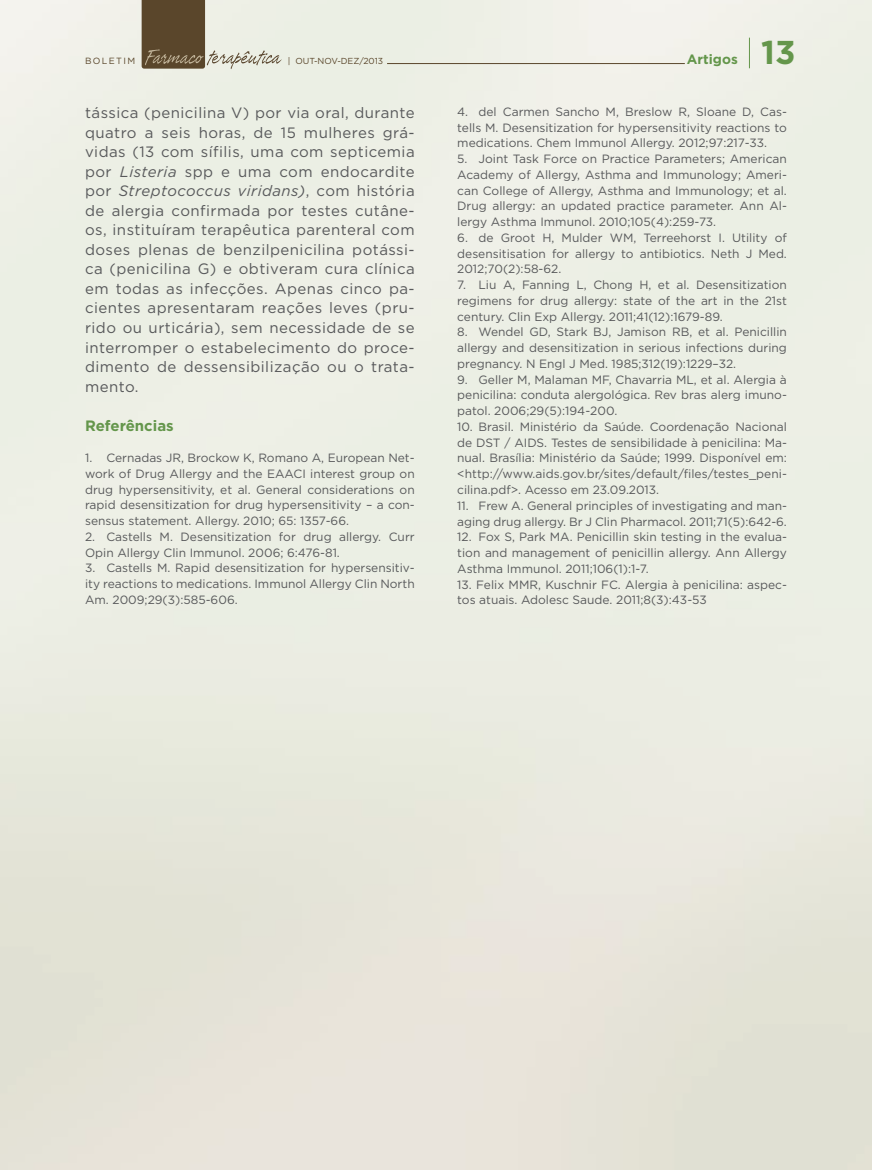
<style>
.page{position:relative;width:872px;height:1170px;background:#fff}
.page>*{position:absolute;margin:0;border:0;box-sizing:border-box;transform-origin:0 0}
.t1{font:700 33px "Gotham";color:#64964b}
.t2{font:15px/19.5px "Gotham";letter-spacing:.03em;color:#58595b;text-align:justify}
.t3{font:700 15px "Gotham";color:#64964b}
.t4{font:700 13.5px "Gotham";color:#64964b}
.t5{font:12px/15.8px "Gotham";color:#58595b;text-align:justify}
.t6{font:9px "Gotham";letter-spacing:.15em;color:#5a462b}
.t7{font:8.7px "Gotham";letter-spacing:-.01em;color:#5a462b}
.s1{font-style:italic}
</style>
<div class="page">
<svg style="left:142px;top:0;width:140px;height:69px"></svg>
<hr style="left:749px;top:38px;width:1px;height:30px;background:#64964b">
<hr style="left:387px;top:63px;width:298px;height:1px;background:#5a462b">
<p class="t6" style="left:85px;top:55px;width:52px">BOLETIM</p>
<p class="t7" style="left:288px;top:55px;width:97px">| OUT-NOV-DEZ/2013</p>
<p class="t4" style="left:687px;top:50px;width:52px">Artigos</p>
<h1 class="t1" style="left:761px;top:30px;width:36px">13</h1>
<p class="t2" style="left:85px;top:103px;width:331px">tássica (penicilina V) por via oral, durante quatro a seis horas, de 15 mulheres grá&shy;vidas (13 com sífilis, uma com septicemia por <span class="s1">Listeria</span> spp e uma com endocardite por <span class="s1">Streptococcus viridans)</span>, com história de alergia confirmada por testes cutâne&shy;os, instituíram terapêutica parenteral com doses plenas de benzilpenicilina potássi&shy;ca (penicilina G) e obtiveram cura clínica em todas as infecções. Apenas cinco pa&shy;cientes apresentaram reações leves (pru&shy;rido ou urticária), sem necessidade de se interromper o estabelecimento do proce&shy;dimento de dessensibilização ou o trata&shy;mento.</p>
<p class="t3" style="left:85px;top:415px;width:90px">Referências</p>
<p class="t5" style="left:85px;top:449px;width:331px">1. Cernadas JR, Brockow K, Romano A, European Net&shy;work of Drug Allergy and the EAACI interest group on drug hypersensitivity, et al. General considerations on rapid desensitization for drug hypersensitivity – a con&shy;sensus statement. Allergy. 2010; 65: 1357-66.</p>
<p class="t5" style="left:85px;top:528px;width:331px">2. Castells M. Desensitization for drug allergy. Curr<br>Opin Allergy Clin Immunol. 2006; 6:476-81.</p>
<p class="t5" style="left:85px;top:560px;width:331px">3. Castells M. Rapid desensitization for hypersensitiv&shy;ity reactions to medications. Immunol Allergy Clin North Am. 2009;29(3):585-606.</p>
<p class="t5" style="left:457px;top:103px;width:331px">4. del Carmen Sancho M, Breslow R, Sloane D, Cas&shy;tells M. Desensitization for hypersensitivity reactions to medications. Chem Immunol Allergy. 2012;97:217-33.</p>
<p class="t5" style="left:457px;top:151px;width:331px">5. Joint Task Force on Practice Parameters; American Academy of Allergy, Asthma and Immunology; Ameri&shy;can College of Allergy, Asthma and Immunology; et al.<br>Drug allergy: an updated practice parameter. Ann Al&shy;lergy Asthma Immunol. 2010;105(4):259-73.</p>
<p class="t5" style="left:457px;top:229px;width:331px">6. de Groot H, Mulder WM, Terreehorst I. Utility of desensitisation for allergy to antibiotics. Neth J Med.<br>2012;70(2):58-62.</p>
<p class="t5" style="left:457px;top:277px;width:331px">7. Liu A, Fanning L, Chong H, et al. Desensitization regimens for drug allergy: state of the art in the 21st century. Clin Exp Allergy. 2011;41(12):1679-89.</p>
<p class="t5" style="left:457px;top:324px;width:331px">8. Wendel GD, Stark BJ, Jamison RB, et al. Penicillin allergy and desensitization in serious infections during pregnancy. N Engl J Med. 1985;312(19):1229–32.</p>
<p class="t5" style="left:457px;top:371px;width:331px">9. Geller M, Malaman MF, Chavarria ML, et al. Alergia à penicilina: conduta alergológica. Rev bras alerg imuno&shy;patol. 2006;29(5):194-200.</p>
<p class="t5" style="left:457px;top:418px;width:331px">10. Brasil. Ministério da Saúde. Coordenação Nacional de DST / AIDS. Testes de sensibilidade à penicilina: Ma&shy;nual. Brasília: Ministério da Saúde; 1999. Disponível em: &lt;http://www.aids.gov.br/sites/default/files/testes_peni&shy;cilina.pdf&gt;. Acesso em 23.09.2013.</p>
<p class="t5" style="left:457px;top:497px;width:331px">11. Frew A. General principles of investigating and man&shy;aging drug allergy. Br J Clin Pharmacol. 2011;71(5):642-6.</p>
<p class="t5" style="left:457px;top:529px;width:331px">12. Fox S, Park MA. Penicillin skin testing in the evalua&shy;tion and management of penicillin allergy. Ann Allergy Asthma Immunol. 2011;106(1):1-7.</p>
<p class="t5" style="left:457px;top:576px;width:331px">13. Felix MMR, Kuschnir FC. Alergia à penicilina: aspec&shy;tos atuais. Adolesc Saude. 2011;8(3):43-53</p>
</div>
